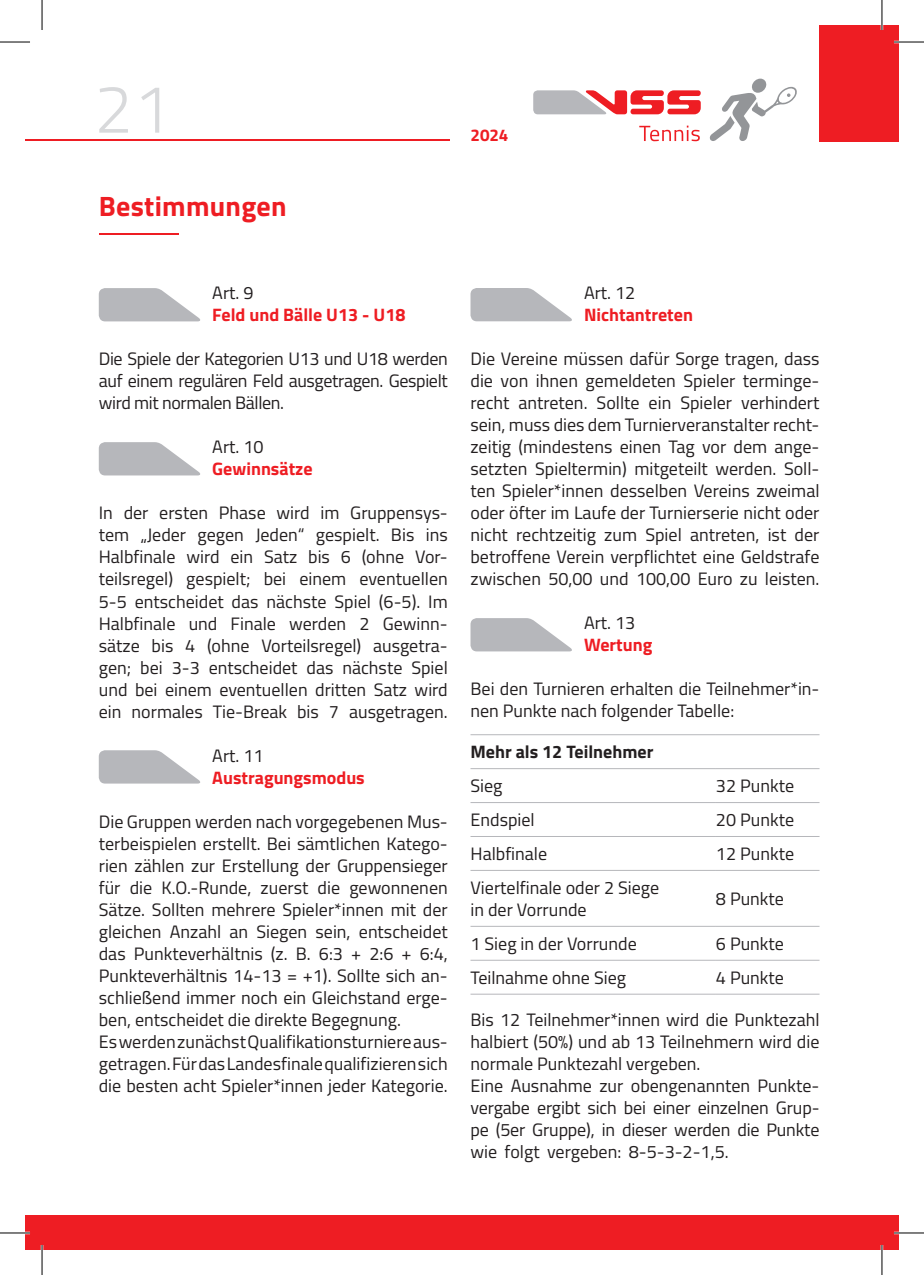
<style>
.page{position:relative;width:924px;height:1275px;background:#fff}
.page>*{position:absolute;margin:0;border:0;box-sizing:border-box;transform-origin:0 0}
.t1{font:300 68px "Cairo";color:#d8d9db}
.t2{font:700 28px "Cairo";letter-spacing:.01em;color:#ee1d23}
.t3{font:18px/22px "Cairo";color:#231f20}
.t4{font:700 18px "Cairo";color:#ee1d23}
.t5{font:700 18px "Cairo";color:#231f20}
.t6{font:700 17px "Cairo";color:#ee1d23}
</style>
<div class="page">
<svg style="left:709px;top:79px;width:88px;height:62px"></svg>
<svg style="left:533px;top:90px;width:167px;height:24px"></svg>
<svg style="left:639px;top:126px;width:60px;height:15px"></svg>
<div style="left:819px;top:25px;width:79px;height:116px;background:#ee1d23"></div>
<hr style="left:25px;top:139px;width:424px;height:2px;background:#ee1d23">
<div style="left:25px;top:1216px;width:873px;height:34px;background:#ee1d23"></div>
<svg style="left:99px;top:288px;width:101px;height:33px"></svg>
<svg style="left:99px;top:442px;width:101px;height:33px"></svg>
<svg style="left:99px;top:750px;width:101px;height:33px"></svg>
<hr style="left:99px;top:233px;width:79px;height:2px;background:#ee1d23">
<svg style="left:470px;top:288px;width:102px;height:33px"></svg>
<svg style="left:470px;top:618px;width:102px;height:33px"></svg>
<hr style="left:470px;top:802px;width:245px;height:1px;background:#b6b7bb">
<hr style="left:715px;top:802px;width:104px;height:1px;background:#b6b7bb">
<hr style="left:470px;top:836px;width:245px;height:1px;background:#b6b7bb">
<hr style="left:715px;top:836px;width:104px;height:1px;background:#b6b7bb">
<hr style="left:470px;top:870px;width:245px;height:1px;background:#b6b7bb">
<hr style="left:715px;top:870px;width:104px;height:1px;background:#b6b7bb">
<hr style="left:470px;top:926px;width:245px;height:1px;background:#b6b7bb">
<hr style="left:715px;top:926px;width:104px;height:1px;background:#b6b7bb">
<hr style="left:470px;top:960px;width:245px;height:1px;background:#b6b7bb">
<hr style="left:715px;top:960px;width:104px;height:1px;background:#b6b7bb">
<hr style="left:470px;top:734px;width:245px;height:1px;background:#b6b7bb">
<hr style="left:715px;top:734px;width:104px;height:1px;background:#b6b7bb">
<hr style="left:470px;top:768px;width:245px;height:1px;background:#b6b7bb">
<hr style="left:715px;top:768px;width:104px;height:1px;background:#b6b7bb">
<hr style="left:470px;top:993px;width:245px;height:1px;background:#b6b7bb">
<hr style="left:715px;top:993px;width:104px;height:1px;background:#b6b7bb">
<hr style="left:893px;top:41px;width:30px;height:2px;background:#fff">
<hr style="left:0;top:1231px;width:30px;height:3px;background:#fff">
<hr style="left:893px;top:1231px;width:30px;height:3px;background:#fff">
<hr style="left:41px;top:1245px;width:2px;height:30px;background:#fff">
<hr style="left:880px;top:0;width:2px;height:30px;background:#fff">
<hr style="left:880px;top:1245px;width:2px;height:30px;background:#fff">
<hr style="left:0;top:42px;width:30px;height:1px;background:#000">
<hr style="left:893px;top:42px;width:30px;height:1px;background:#000">
<hr style="left:0;top:1232px;width:30px;height:1px;background:#000">
<hr style="left:893px;top:1232px;width:30px;height:1px;background:#000">
<hr style="left:42px;top:0;width:1px;height:30px;background:#000">
<hr style="left:42px;top:1245px;width:1px;height:30px;background:#000">
<hr style="left:881px;top:0;width:1px;height:30px;background:#000">
<hr style="left:881px;top:1245px;width:1px;height:30px;background:#000">
<h1 class="t1" style="left:94px;top:60px;width:78px">21</h1>
<h2 class="t2" style="left:99px;top:183px;width:189px">Bestimmungen</h2>
<p class="t6" style="left:470px;top:121px;width:39px">2024</p>
<p class="t3" style="left:212px;top:282px;width:43px">Art. 9</p>
<p class="t4" style="left:212px;top:300px;width:195px">Feld und Bälle U13 - U18</p>
<p class="t3" style="left:99px;top:348px;width:350px;text-align:justify">Die Spiele der Kategorien U13 und U18 werden auf einem regulären Feld ausgetragen. Gespielt wird mit normalen Bällen.</p>
<p class="t3" style="left:212px;top:436px;width:53px">Art. 10</p>
<p class="t4" style="left:212px;top:454px;width:102px">Gewinnsätze</p>
<p class="t3" style="left:99px;top:502px;width:350px;text-align:justify">In der ersten Phase wird im Gruppensys&shy;tem „Jeder gegen Jeden“ gespielt. Bis ins Halbfinale wird ein Satz bis 6 (ohne Vor&shy;teilsregel) gespielt; bei einem eventuellen 5-5 entscheidet das nächste Spiel (6-5). Im Halbfinale und Finale werden 2 Gewinn&shy;sätze bis 4 (ohne Vorteilsregel) ausgetra&shy;gen; bei 3-3 entscheidet das nächste Spiel und bei einem eventuellen dritten Satz wird ein normales Tie-Break bis 7 ausgetragen.</p>
<p class="t3" style="left:212px;top:744px;width:53px">Art. 11</p>
<p class="t4" style="left:212px;top:762px;width:154px">Austragungsmodus</p>
<p class="t3" style="left:99px;top:810px;width:350px">Die Gruppen werden nach vorgegebenen Mus&shy;terbeispielen erstellt. Bei sämtlichen Katego&shy;rien zählen zur Erstellung der Gruppensieger für die K.O.-Runde, zuerst die gewonnenen Sätze. Sollten mehrere Spieler*innen mit der gleichen Anzahl an Siegen sein, entscheidet das Punkteverhältnis (z. B. 6:3 + 2:6 + 6:4, Punkteverhältnis 14-13 = +1). Sollte sich an&shy;schließend immer noch ein Gleichstand erge&shy;ben, entscheidet die direkte Begegnung.<br>Es werden zunächst Qualifikationsturniere aus&shy;getragen. Für das Landesfinale qualifizieren sich die besten acht Spieler*innen jeder Kategorie.</p>
<p class="t3" style="left:583px;top:282px;width:53px">Art. 12</p>
<p class="t4" style="left:583px;top:300px;width:110px">Nichtantreten</p>
<p class="t3" style="left:470px;top:348px;width:350px;text-align:justify">Die Vereine müssen dafür Sorge tragen, dass die von ihnen gemeldeten Spieler terminge&shy;recht antreten. Sollte ein Spieler verhindert sein, muss dies dem Turnierveranstalter recht&shy;zeitig (mindestens einen Tag vor dem ange&shy;setzten Spieltermin) mitgeteilt werden. Soll&shy;ten Spieler*innen desselben Vereins zweimal oder öfter im Laufe der Turnierserie nicht oder nicht rechtzeitig zum Spiel antreten, ist der betroffene Verein verpflichtet eine Geldstrafe zwischen 50,00 und 100,00 Euro zu leisten.</p>
<p class="t3" style="left:583px;top:612px;width:53px">Art. 13</p>
<p class="t4" style="left:583px;top:630px;width:70px">Wertung</p>
<p class="t3" style="left:470px;top:678px;width:350px">Bei den Turnieren erhalten die Teilnehmer*in&shy;nen Punkte nach folgender Tabelle:</p>
<p class="t5" style="left:470px;top:737px;width:184px">Mehr als 12 Teilnehmer</p>
<p class="t3" style="left:470px;top:775px;width:34px">Sieg</p>
<p class="t3" style="left:715px;top:775px;width:80px">32 Punkte</p>
<p class="t3" style="left:470px;top:809px;width:66px">Endspiel</p>
<p class="t3" style="left:715px;top:809px;width:80px">20 Punkte</p>
<p class="t3" style="left:470px;top:843px;width:78px">Halbfinale</p>
<p class="t3" style="left:715px;top:843px;width:80px">12 Punkte</p>
<p class="t3" style="left:470px;top:877px;width:190px">Viertelfinale oder 2 Siege in der Vorrunde</p>
<p class="t3" style="left:715px;top:888px;width:69px">8 Punkte</p>
<p class="t3" style="left:470px;top:932px;width:168px">1 Sieg in der Vorrunde</p>
<p class="t3" style="left:715px;top:932px;width:69px">6 Punkte</p>
<p class="t3" style="left:470px;top:966px;width:157px">Teilnahme ohne Sieg</p>
<p class="t3" style="left:715px;top:966px;width:69px">4 Punkte</p>
<p class="t3" style="left:470px;top:1008px;width:350px">Bis 12 Teilnehmer*innen wird die Punktezahl halbiert (50%) und ab 13 Teilnehmern wird die normale Punktezahl vergeben.<br>Eine Ausnahme zur obengenannten Punkte&shy;vergabe ergibt sich bei einer einzelnen Grup&shy;pe (5er Gruppe), in dieser werden die Punkte wie folgt vergeben: 8-5-3-2-1,5.</p>
</div>
